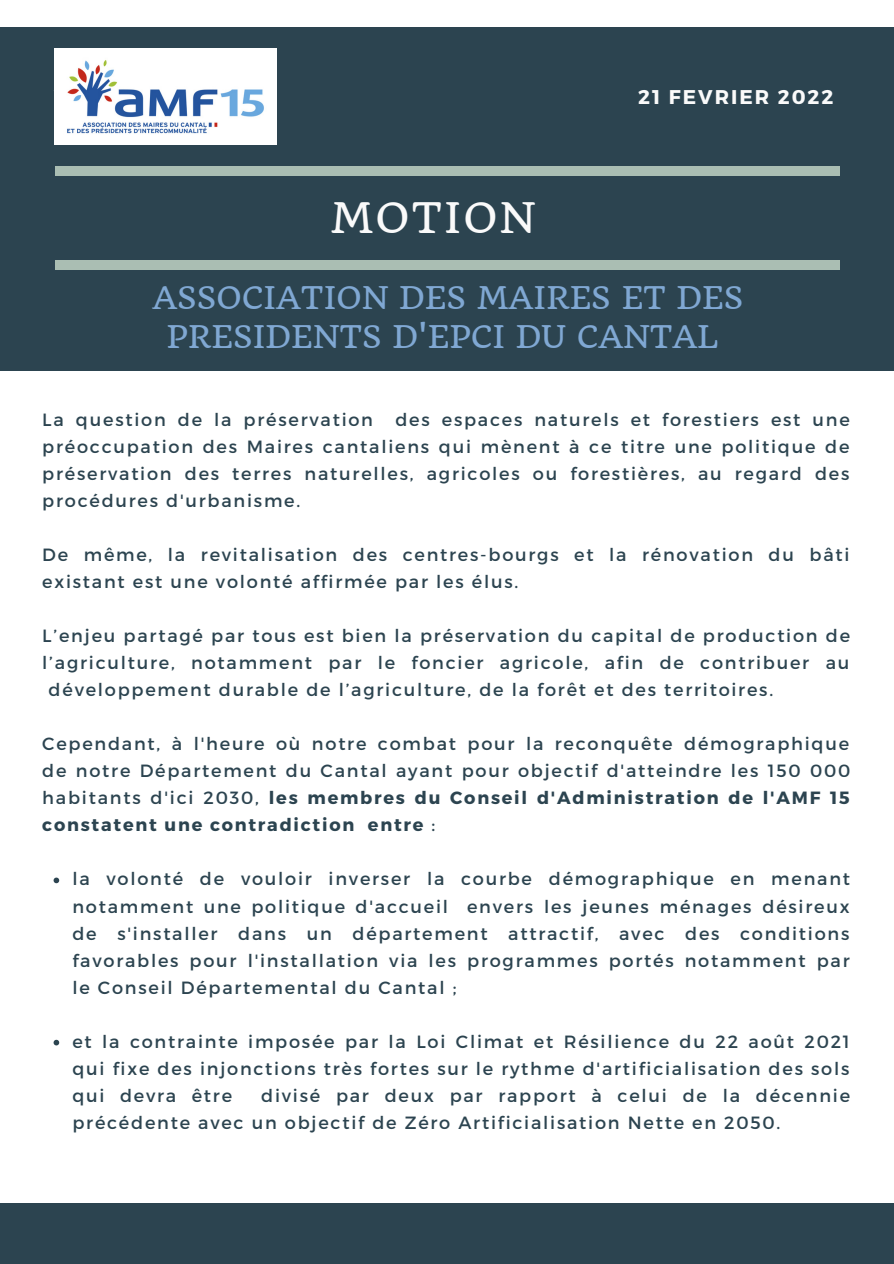
<style>
.page{position:relative;width:894px;height:1264px;background:#fff}
.page>*{position:absolute;margin:0;border:0;box-sizing:border-box;transform-origin:0 0}
.t1{font:41.1px "Quando";letter-spacing:.05em;color:#fafafa}
.t2{font:30.45px/38.2px "Quando";color:#80a8d3;text-align:center}
.t3{font:700 19.8px "Montserrat";letter-spacing:.1em;color:#fafafa}
.t4{font:17.7px/27px "Montserrat";letter-spacing:.1em;color:#2c4450;text-align:justify}
.s1{font-weight:700}
</style>
<div class="page">
<div style="left:0;top:27px;width:893px;height:343px;background:#2c4450"></div>
<div style="left:55px;top:167px;width:784px;height:9px;background:#aabeb3"></div>
<div style="left:55px;top:260px;width:784px;height:9px;background:#aabeb3"></div>
<img style="left:54px;top:48px;width:222px;height:96px">
<svg style="left:54px;top:877px;width:5px;height:6px"></svg>
<svg style="left:54px;top:1039px;width:5px;height:6px"></svg>
<div style="left:0;top:1203px;width:893px;height:60px;background:#2c4450"></div>
<p class="t1" style="left:330px;top:192px;width:206px">MOTION</p>
<p class="t3" style="left:638px;top:84px;width:197px">21 FEVRIER 2022</p>
<p class="t2" style="left:152px;top:279px;width:592px">ASSOCIATION DES MAIRES ET DES<br>PRESIDENTS D'EPCI DU CANTAL</p>
<p class="t4" style="left:42px;top:405px;width:332px">La question de la préservation</p>
<p class="t4" style="left:42px;top:405px;width:808px;text-indent:353px">des espaces naturels et forestiers est une préoccupation des Maires cantaliens qui mènent à ce titre une politique de préservation des terres naturelles, agricoles ou forestières, au regard des procédures d'urbanisme.</p>
<p class="t4" style="left:42px;top:540px;width:808px">De même, la revitalisation des centres-bourgs et la rénovation du bâti existant est une volonté affirmée par les élus.</p>
<p class="t4" style="left:42px;top:621px;width:809px">L’enjeu partagé par tous est bien la préservation du capital de production de</p>
<p class="t4" style="left:42px;top:648px;width:808px">l’agriculture, notamment par le foncier agricole, afin de contribuer au</p>
<p class="t4" style="left:49px;top:675px;width:725px">développement durable de l’agriculture, de la forêt et des territoires.</p>
<p class="t4" style="left:42px;top:729px;width:809px">Cependant, à l'heure où notre combat pour la reconquête démographique de notre Département du Cantal ayant pour objectif d'atteindre les 150 000 habitants d'ici 2030, <span class="s1">les membres du Conseil d'Administration de l'AMF 15 constatent une contradiction entre</span> :</p>
<p class="t4" style="left:72px;top:864px;width:779px">la volonté de vouloir inverser la courbe démographique en menant notamment une politique d'accueil envers les jeunes ménages désireux de s'installer dans un département attractif, avec des conditions favorables pour l'installation via les programmes portés notamment par le Conseil Départemental du Cantal ;</p>
<p class="t4" style="left:72px;top:1026px;width:778px">et la contrainte imposée par la Loi Climat et Résilience du 22 août 2021 qui fixe des injonctions très fortes sur le rythme d'artificialisation des sols qui devra être</p>
<p class="t4" style="left:72px;top:1081px;width:779px;text-indent:189px">divisé par deux par rapport à celui de la décennie précédente avec un objectif de Zéro Artificialisation Nette en 2050.</p>
</div>
